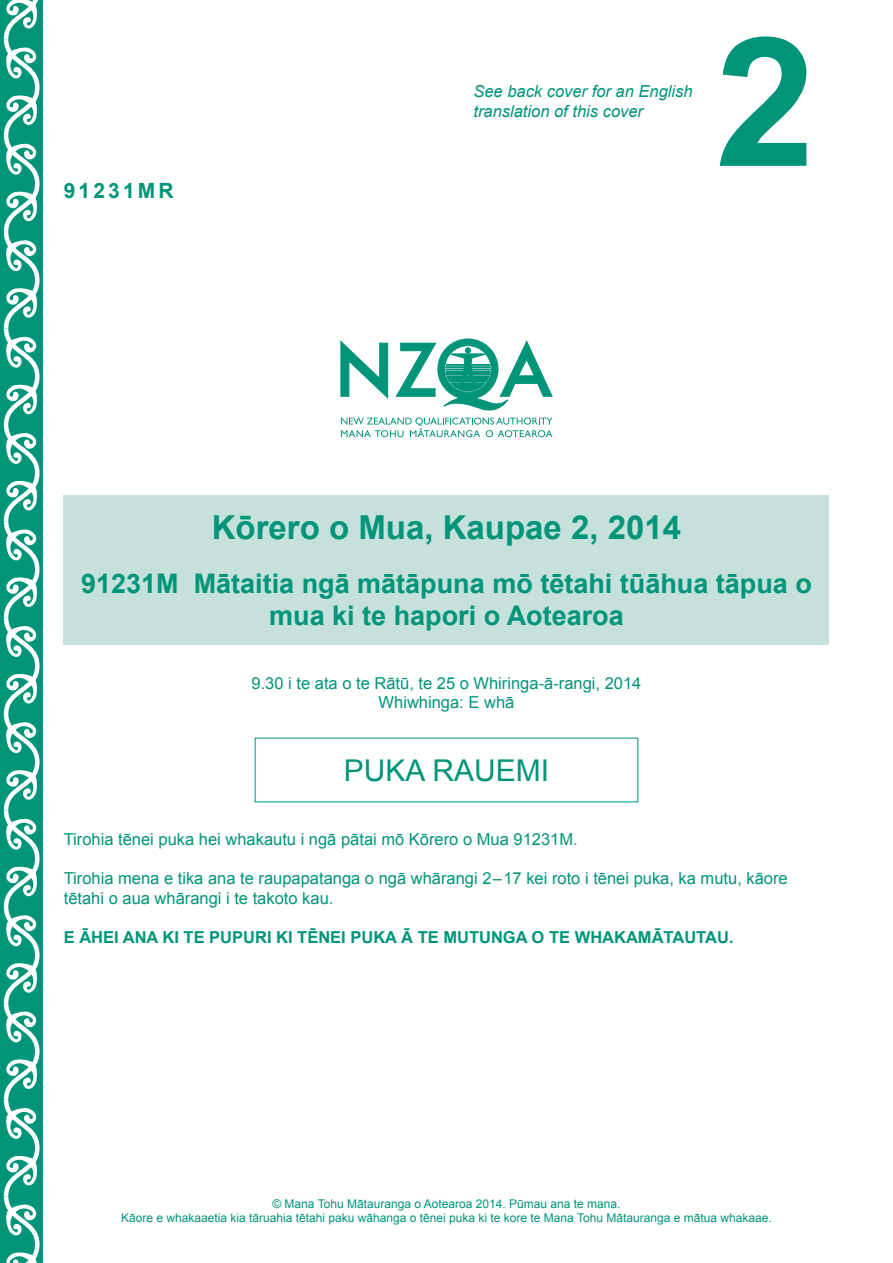
<style>
.page{position:relative;width:893px;height:1263px;background:#fff}
.page>*{position:absolute;margin:0;border:0;box-sizing:border-box;transform-origin:0 0}
.Level_ID__top_right{font:700 180px "Arial";color:#009578}
.t1{font:700 33px "Arial";color:#009578}
.t2{font:30px "Arial";color:#009578}
.t3{font:700 27px/32.4px "Arial";color:#009578;text-align:center}
.Standard_number{font:700 21px "Arial";letter-spacing:.15em;color:#009578}
.Instructions{font:16.5px/19.8px "Arial";color:#009578}
.Exam_date___Credits{font:16.5px/19.8px "Arial";color:#009578;text-align:center}
.Instructions-2{font:700 16.5px "Arial";color:#009578}
.Body{font:italic 16.5px/19.8px "Arial";color:#009578}
.Copyright_notice{font:12px "Arial";color:#009578}
</style>
<div class="page">
<svg style="left:341px;top:339px;width:212px;height:98px"></svg>
<div style="left:64px;top:495px;width:765px;height:150px;background:#c6e1db"></div>
<div style="left:0;top:0;width:42px;height:1263px;background:#009578"></div>
<svg style="left:3px;top:0;width:37px;height:1263px"></svg>
<p class="Standard_number" style="left:64px;top:177px;width:111px">91231MR</p>
<p class="Body" style="left:473px;top:82px;width:221px">See back cover for an English translation of this cover</p>
<p class="Level_ID__top_right" style="left:715px;top:-17px;width:102px">2</p>
<p class="t1" style="left:212px;top:506px;width:471px">Kōrero o Mua, Kaupae 2, 2014</p>
<p class="t3" style="left:81px;top:568px;width:732px">91231M Mātaitia ngā mātāpuna mō tētahi tūāhua tāpua o mua ki te hapori o Aotearoa</p>
<p class="Exam_date___Credits" style="left:252px;top:673px;width:391px">9.30 i te ata o te Rātū, te 25 o Whiringa-ā-rangi, 2014<br>Whiwhinga: E whā</p>
<p class="t2" style="left:344px;top:751px;width:207px">PUKA RAUEMI</p>
<p class="Instructions" style="left:64px;top:830px;width:515px">Tirohia tēnei puka hei whakautu i ngā pātai mō Kōrero o Mua 91231M.</p>
<p class="Instructions" style="left:64px;top:869px;width:725px">Tirohia mena e tika ana te raupapatanga o ngā whārangi 2 – 17 kei roto i tēnei puka, ka mutu, kāore tētahi o aua whārangi i te takoto kau.</p>
<p class="Instructions-2" style="left:64px;top:926px;width:671px">E ĀHEI ANA KI TE PUPURI KI TĒNEI PUKA Ā TE MUTUNGA O TE WHAKAMĀTAUTAU.</p>
<p class="Copyright_notice" style="left:272px;top:1196px;width:350px">© Mana Tohu Mātauranga o Aotearoa 2014. Pūmau ana te mana.</p>
<p class="Copyright_notice" style="left:121px;top:1210px;width:652px">Kāore e whakaaetia kia tāruahia tētahi paku wāhanga o tēnei puka ki te kore te Mana Tohu Mātauranga e mātua whakaae.</p>
</div>
